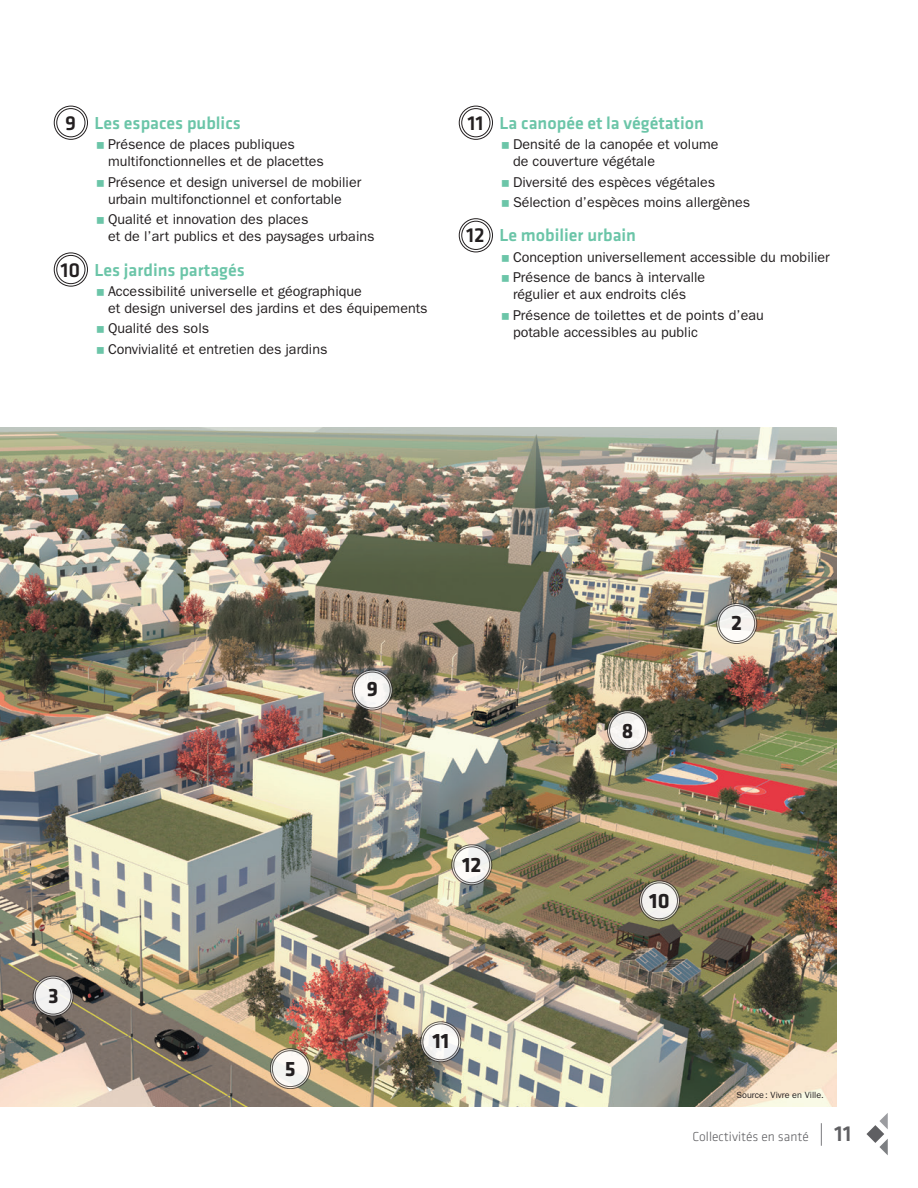
<style>
.page{position:relative;width:918px;height:1188px;background:#fff}
.page>*{position:absolute;margin:0;border:0;box-sizing:border-box;transform-origin:0 0}
.t1{font:700 21.6px "Klavika Basic";color:#231f20}
.t2{font:500 18px "Klavika Basic";color:#6bc5a8}
.t3{font:14.25px/17.1px "Franklin Gothic LT Pro";color:#231f20}
.t4{font:300 13.5px "Klavika Basic";color:#5f5f62}
.t5{font:9px "Franklin Gothic LT Pro";color:#231f20}
.s1{font-size:21px;color:#231f20}
.s2{font-size:22.5px}
.s3{font-weight:500;font-size:22.5px}
</style>
<div class="page">
<svg style="left:866px;top:1113px;width:22px;height:42px"></svg>
<div style="left:54px;top:106px;width:34px;height:34px;border:1px solid #231f20;border-radius:50%"></div>
<div style="left:56px;top:108px;width:29px;height:29px;border:1px solid #231f20;border-radius:50%"></div>
<div style="left:54px;top:253px;width:34px;height:33px;border:1px solid #231f20;border-radius:50%"></div>
<div style="left:56px;top:255px;width:29px;height:29px;border:1px solid #231f20;border-radius:50%"></div>
<div style="left:459px;top:106px;width:34px;height:34px;border:1px solid #231f20;border-radius:50%"></div>
<div style="left:461px;top:108px;width:29px;height:29px;border:1px solid #231f20;border-radius:50%"></div>
<div style="left:459px;top:218px;width:34px;height:34px;border:1px solid #231f20;border-radius:50%"></div>
<div style="left:461px;top:221px;width:29px;height:29px;border:1px solid #231f20;border-radius:50%"></div>
<img style="left:0;top:428px;width:837px;height:679px">
<svg style="left:452px;top:845px;width:40px;height:40px"></svg>
<div style="left:451px;top:844px;width:41px;height:41px;border:1px solid #231f20;border-radius:50%"></div>
<svg style="left:454px;top:847px;width:36px;height:36px"></svg>
<div style="left:453px;top:847px;width:37px;height:36px;border:1px solid #231f20;border-radius:50%"></div>
<svg style="left:421px;top:1022px;width:40px;height:40px"></svg>
<div style="left:420px;top:1022px;width:41px;height:40px;border:1px solid #231f20;border-radius:50%"></div>
<svg style="left:423px;top:1024px;width:36px;height:36px"></svg>
<div style="left:423px;top:1024px;width:36px;height:36px;border:1px solid #231f20;border-radius:50%"></div>
<svg style="left:639px;top:881px;width:41px;height:40px"></svg>
<div style="left:639px;top:881px;width:41px;height:40px;border:1px solid #231f20;border-radius:50%"></div>
<div style="left:642px;top:883px;width:35px;height:36px;background:#f4f2ef;border-radius:50%"></div>
<div style="left:641px;top:883px;width:37px;height:36px;border:1px solid #231f20;border-radius:50%"></div>
<svg style="left:608px;top:711px;width:40px;height:40px"></svg>
<div style="left:607px;top:710px;width:41px;height:41px;border:1px solid #231f20;border-radius:50%"></div>
<svg style="left:610px;top:713px;width:36px;height:36px"></svg>
<div style="left:609px;top:712px;width:37px;height:37px;border:1px solid #231f20;border-radius:50%"></div>
<svg style="left:717px;top:604px;width:40px;height:40px"></svg>
<div style="left:716px;top:603px;width:41px;height:41px;border:1px solid #231f20;border-radius:50%"></div>
<div style="left:719px;top:606px;width:36px;height:35px;background:#f6f2ef;border-radius:50%"></div>
<div style="left:718px;top:605px;width:37px;height:37px;border:1px solid #231f20;border-radius:50%"></div>
<svg style="left:352px;top:670px;width:40px;height:40px"></svg>
<div style="left:352px;top:670px;width:41px;height:40px;border:1px solid #231f20;border-radius:50%"></div>
<svg style="left:354px;top:672px;width:36px;height:36px"></svg>
<div style="left:354px;top:672px;width:37px;height:36px;border:1px solid #231f20;border-radius:50%"></div>
<svg style="left:270px;top:1049px;width:40px;height:40px"></svg>
<div style="left:270px;top:1048px;width:41px;height:41px;border:1px solid #231f20;border-radius:50%"></div>
<svg style="left:272px;top:1051px;width:36px;height:36px"></svg>
<div style="left:272px;top:1050px;width:37px;height:37px;border:1px solid #231f20;border-radius:50%"></div>
<svg style="left:33px;top:976px;width:40px;height:40px"></svg>
<div style="left:33px;top:976px;width:40px;height:40px;border:1px solid #231f20;border-radius:50%"></div>
<svg style="left:35px;top:978px;width:36px;height:36px"></svg>
<div style="left:35px;top:978px;width:36px;height:36px;border:1px solid #231f20;border-radius:50%"></div>
<p class="t2" style="left:65px;top:111px;width:177px"><span class="s1">9</span> Les espaces publics</p>
<p class="t3" style="left:108px;top:136px;width:218px">Présence de places publiques multifonctionnelles et de placettes</p>
<p class="t3" style="left:108px;top:173px;width:255px">Présence et design universel de mobilier urbain multifonctionnel et confortable</p>
<p class="t3" style="left:108px;top:211px;width:268px">Qualité et innovation des places<br>et de l’art publics et des paysages urbains</p>
<p class="t2" style="left:61px;top:257px;width:186px"><span class="s1">10</span> Les jardins partagés</p>
<p class="t3" style="left:108px;top:283px;width:321px">Accessibilité universelle et géographique<br>et design universel des jardins et des équipements</p>
<p class="t3" style="left:108px;top:318px;width:221px;line-height:20.4px">Qualité des sols<br>Convivialité et entretien des jardins</p>
<p class="t2" style="left:467px;top:111px;width:238px"><span class="s1">11</span> La canopée et la végétation</p>
<p class="t3" style="left:513px;top:136px;width:207px">Densité de la canopée et volume de couverture végétale</p>
<p class="t3" style="left:513px;top:172px;width:239px;line-height:20.4px">Diversité des espèces végétales<br>Sélection d’espèces moins allergènes</p>
<p class="t2" style="left:466px;top:223px;width:171px"><span class="s1">12</span> Le mobilier urbain</p>
<p class="t3" style="left:513px;top:247px;width:318px;line-height:20.4px">Conception universellement accessible du mobilier<br>Présence de bancs à intervalle</p>
<p class="t3" style="left:513px;top:284px;width:252px;line-height:20.4px">régulier et aux endroits clés<br>Présence de toilettes et de points d’eau</p>
<p class="t3" style="left:513px;top:323px;width:186px">potable accessibles au public</p>
<h1 class="t1" style="left:48px;top:980px;width:12px">3</h1>
<h1 class="t1" style="left:285px;top:1053px;width:12px">5</h1>
<h1 class="t1" style="left:367px;top:674px;width:13px">9</h1>
<h1 class="t1" style="left:462px;top:849px;width:21px">12</h1>
<h1 class="t1" style="left:432px;top:1026px;width:18px">11</h1>
<h1 class="t1" style="left:622px;top:715px;width:13px">8</h1>
<h1 class="t1" style="left:649px;top:885px;width:22px">10</h1>
<h1 class="t1" style="left:731px;top:607px;width:12px">2</h1>
<p class="t5" style="left:737px;top:1090px;width:89px">Source: Vivre en Ville.</p>
<p class="t4" style="left:693px;top:1129px;width:160px">Collectivités en santé <span class="s2">|</span> <span class="s3">11</span></p>
</div>
